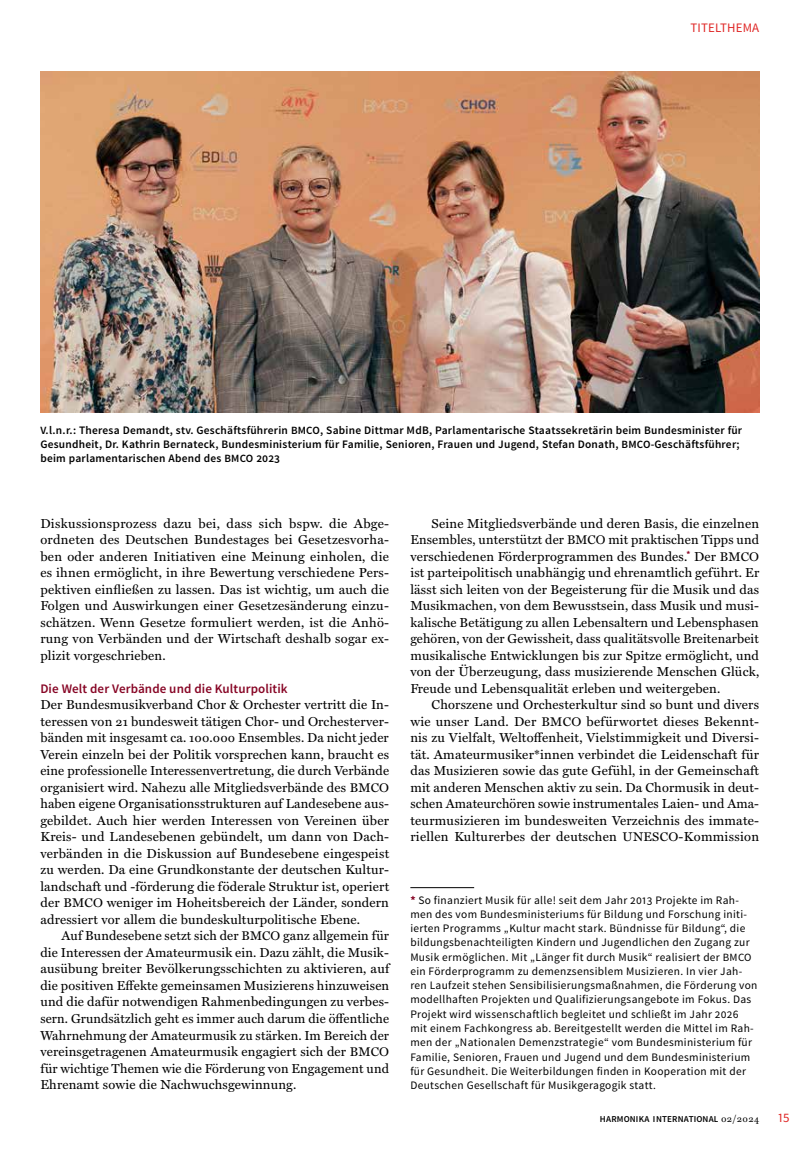
<style>
.page{position:relative;width:808px;height:1149px;background:#fff}
.page>*{position:absolute;margin:0;border:0;box-sizing:border-box;transform-origin:0 0}
.t1{font:13.05px/16.5px "Miller Text";letter-spacing:.015em;color:#000;text-align:justify}
.t2{font:600 13.05px "Source Sans Pro";letter-spacing:.01em;color:#870525}
.t3{font:12.9px "Source Sans Pro";color:#df2625}
.t4{font:11.4px/14.2px "Source Sans Pro";letter-spacing:.03em;color:#000}
.t5{font:600 11.4px/14.2px "Source Sans Pro";letter-spacing:.02em;color:#000}
.t6{font:600 9px "Source Sans Pro";letter-spacing:.025em;color:#000}
.s1{font-size:11.1px}
.s2{font-size:12.6px}
.s3{font-weight:700;color:#870525}
.s4{font-family:"Miller Text";font-weight:400;font-size:9.75px}
</style>
<div class="page">
<hr style="left:410px;top:887px;width:64px;height:1px;background:#000">
<img style="left:40px;top:72px;width:719px;height:340px">
<p class="t3" style="left:690px;top:20px;width:15px">Titelthema</p>
<p class="t5" style="left:40px;top:423px;width:703px"><span class="s1">V</span>.l.n.r.: Theresa Demandt, stv. Geschäftsführerin <span class="s1">BMCO</span>, Sabine Dittmar MdB, Parlamentarische Staatssekretärin beim Bundesminister für<br>Gesundheit, Dr. Kathrin Bernateck, Bundesministerium für Familie, Senioren, Frauen und Jugend, Stefan Donath, <span class="s1">BMCO</span>-Geschäftsführer; beim parlamentarischen Abend des <span class="s1">BMCO</span> 2023</p>
<p class="t1" style="left:40px;top:513px;width:350px">Diskussionsprozess dazu bei, dass sich bspw. die Abge&shy;ordneten des Deutschen Bundestages bei Gesetzesvorha&shy;ben oder anderen Initiativen eine Meinung einholen, die es ihnen ermöglicht, in ihre Bewertung verschiedene Pers&shy;pektiven einfließen zu lassen. Das ist wichtig, um auch die Folgen und Auswirkungen einer Gesetzesänderung einzu&shy;schätzen. Wenn Gesetze formuliert werden, ist die Anhö&shy;rung von Verbänden und der Wirtschaft deshalb sogar ex&shy;plizit vorgeschrieben.</p>
<p class="t2" style="left:40px;top:680px;width:249px">Die Welt der Verbände und die Kulturpolitik</p>
<p class="t1" style="left:40px;top:695px;width:350px">Der Bundesmusikverband Chor &amp; Orchester vertritt die In&shy;teressen von 21 bundesweit tätigen Chor- und Orchesterver&shy;bänden mit insgesamt ca. 100.000 Ensembles. Da nicht jeder Verein einzeln bei der Politik vorsprechen kann, braucht es eine professionelle Interessenvertretung, die durch Verbände organisiert wird. Nahezu alle Mitgliedsverbände des <span class="s2">BMCO </span>haben eigene Organisationsstrukturen auf Landesebene aus&shy;gebildet. Auch hier werden Interessen von Vereinen über Kreis- und Landesebenen gebündelt, um dann von Dach&shy;verbänden in die Diskussion auf Bundesebene eingespeist zu werden. Da eine Grundkonstante der deutschen Kultur&shy;landschaft und -förderung die föderale Struktur ist, operiert der <span class="s2">BMCO</span> weniger im Hoheitsbereich der Länder, sondern adressiert vor allem die bundeskulturpolitische Ebene.</p>
<p class="t1" style="left:40px;top:926px;width:350px;text-indent:21px">Auf Bundesebene setzt sich der <span class="s2">BMCO</span> ganz allgemein für die Interessen der Amateurmusik ein. Dazu zählt, die Musik&shy;ausübung breiter Bevölkerungsschichten zu aktivieren, auf die positiven Effekte gemeinsamen Musizierens hinzuweisen und die dafür notwendigen Rahmenbedingungen zu verbes&shy;sern. Grundsätzlich geht es immer auch darum die öffentliche Wahrnehmung der Amateurmusik zu stärken. Im Bereich der vereinsgetragenen Amateurmusik engagiert sich der <span class="s2">BMCO </span>für wichtige Themen wie die Förderung von Engagement und Ehrenamt sowie die Nachwuchsgewinnung.</p>
<p class="t1" style="left:410px;top:513px;width:350px;text-indent:21px">Seine Mitgliedsverbände und deren Basis, die einzelnen Ensembles, unterstützt der <span class="s2">BMCO</span> mit praktischen Tipps und verschiedenen Förderprogrammen des Bundes.<sup>*</sup> Der <span class="s2">BMCO </span>ist parteipolitisch unabhängig und ehrenamtlich geführt. Er lässt sich leiten von der Begeisterung für die Musik und das Musikmachen, von dem Bewusstsein, dass Musik und musi&shy;kalische Betätigung zu allen Lebensaltern und Lebensphasen gehören, von der Gewissheit, dass qualitätsvolle Breitenarbeit musikalische Entwicklungen bis zur Spitze ermöglicht, und von der Überzeugung, dass musizierende Menschen Glück, Freude und Lebensqualität erleben und weitergeben.</p>
<p class="t1" style="left:410px;top:695px;width:350px;text-indent:21px">Chorszene und Orchesterkultur sind so bunt und divers wie unser Land. Der <span class="s2">BMCO</span> befürwortet dieses Bekennt&shy;nis zu Vielfalt, Weltoffenheit, Vielstimmigkeit und Diversi&shy;tät. Amateurmusiker*innen verbindet die Leidenschaft für das Musizieren sowie das gute Gefühl, in der Gemeinschaft mit anderen Menschen aktiv zu sein. Da Chormusik in deut&shy;schen Amateurchören sowie instrumentales Laien- und Ama&shy;teurmusizieren im bundesweiten Verzeichnis des immate&shy;riellen Kulturerbes der deutschen <span class="s2">UNESCO</span>-Kommission</p>
<p class="t4" style="left:410px;top:892px;width:348px"><span class="s3">*</span> So finanziert Musik für alle! seit dem Jahr 2013 Projekte im Rah&shy;men des vom Bundesministeriums für Bildung und Forschung initi&shy;ierten Programms „Kultur macht stark. Bündnisse für Bildung“, die bildungsbenachteiligten Kindern und Jugendlichen den Zugang zur Musik ermöglichen. Mit „Länger fit durch Musik“ realisiert der <span class="s1">BMCO </span>ein Förderprogramm zu demenzsensiblem Musizieren. In vier Jah&shy;ren Laufzeit stehen Sensibilisierungsmaßnahmen, die Förderung von modellhaften Projekten und Qualifizierungsangebote im Fokus. Das Projekt wird wissenschaftlich begleitet und schließt im Jahr 2026 mit einem Fachkongress ab. Bereitgestellt werden die Mittel im Rah&shy;men der „Nationalen Demenzstrategie“ vom Bundesministerium für Familie, Senioren, Frauen und Jugend und dem Bundesministerium für Gesundheit. Die Weiterbildungen finden in Kooperation mit der Deutschen Gesellschaft für Musikgeragogik statt.</p>
<p class="t6" style="left:600px;top:1112px;width:161px">HARMONIKA INTERNATIONAL <span class="s4">02/2024</span></p>
<p class="t3" style="left:778px;top:1109px;width:13px">15</p>
</div>
